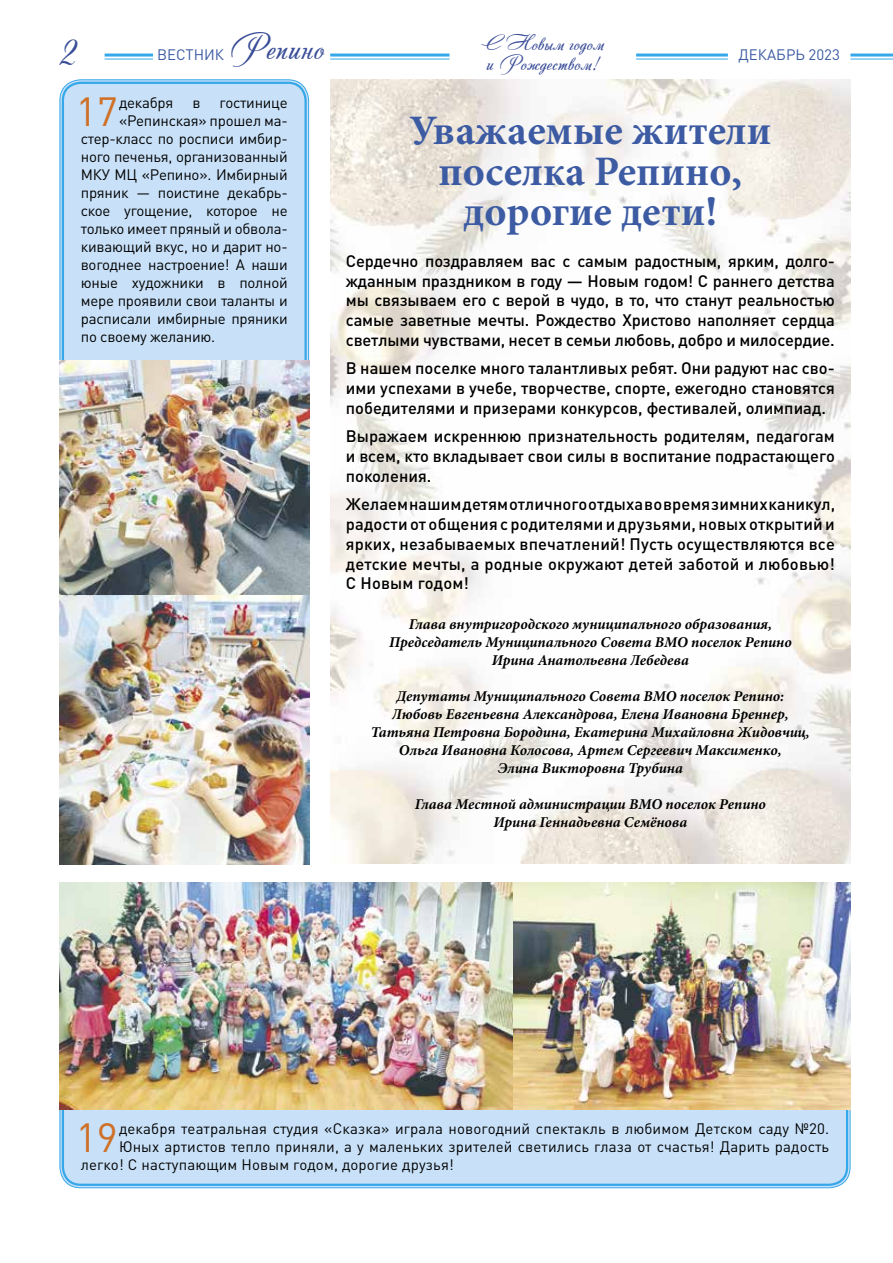
<style>
.page{position:relative;width:893px;height:1263px;background:#fff}
.page>*{position:absolute;margin:0;border:0;box-sizing:border-box;transform-origin:0 0}
.t1{font:700 42px/40.5px "Minion Pro";color:#3c5ba3;text-align:center}
.t2{font:42px "Andantinoscript";color:#3a4d98}
.t3{font:40.35px "DIN Pro";color:#cf7027}
.t4{font:36px "Andantinoscript";color:#3a4d98}
.t5{font:21px "Andantinoscript";color:#3a4d98}
.t6{font:500 16.5px/19.8px "DIN Pro";color:#000;text-align:justify}
.t7{font:italic 700 15px/18px "Minion Pro";color:#000;text-align:center}
.t8{font:15px "DIN Pro";letter-spacing:-.015em;color:#000}
.t9{font:15px "DIN Pro";letter-spacing:.01em;color:#000}
.t10{font:15px "DIN Pro";color:#3c5ba3}
</style>
<div class="page">
<img style="left:330px;top:79px;width:520px;height:785px">
<div style="left:60px;top:80px;width:249px;height:332px;background:#c8e1f8;border-radius:21px"></div>
<div style="left:62px;top:82px;width:245px;height:328px;border:2px solid #36a7e9;border-radius:18px"></div>
<div style="left:60px;top:1051px;width:790px;height:137px;background:#c8e1f8;border-radius:21px"></div>
<div style="left:62px;top:1052px;width:786px;height:134px;border:2px solid #36a7e9;border-radius:18px"></div>
<img style="left:60px;top:360px;width:249px;height:504px">
<hr style="left:105px;top:54px;width:48px;height:3px;background:#36a7e9">
<hr style="left:330px;top:54px;width:119px;height:3px;background:#36a7e9">
<hr style="left:636px;top:54px;width:92px;height:3px;background:#36a7e9">
<hr style="left:850px;top:54px;width:43px;height:3px;background:#36a7e9">
<hr style="left:105px;top:59px;width:48px;height:1px;background:#36a7e9">
<hr style="left:330px;top:59px;width:119px;height:1px;background:#36a7e9">
<hr style="left:636px;top:59px;width:92px;height:1px;background:#36a7e9">
<hr style="left:850px;top:59px;width:43px;height:1px;background:#36a7e9">
<img style="left:60px;top:882px;width:790px;height:228px">
<h3 class="t4" style="left:229px;top:24px;width:98px">Репино</h3>
<p class="t5" style="left:481px;top:30px;width:125px">С Новым годом</p>
<h1 class="t2" style="left:60px;top:24px;width:19px">2</h1>
<p class="t10" style="left:157px;top:45px;width:68px">ВЕСТНИК</p>
<p class="t5" style="left:487px;top:49px;width:114px">и Рождеством!</p>
<p class="t10" style="left:738px;top:45px;width:103px">ДЕКАБРЬ 2023</p>
<h2 class="t3" style="left:76px;top:86px;width:44px">17</h2>
<p class="t8" style="left:119px;top:93px;width:56px">декабря</p>
<p class="t8" style="left:192px;top:93px;width:10px">в</p>
<p class="t8" style="left:220px;top:93px;width:70px">гостинице</p>
<p class="t8" style="left:119px;top:111px;width:170px">«Репинская» прошел ма-</p>
<p class="t8" style="left:81px;top:129px;width:208px">стер-класс по росписи имбир-</p>
<p class="t8" style="left:81px;top:147px;width:208px">ного печенья, организованный</p>
<p class="t8" style="left:81px;top:165px;width:208px">МКУ МЦ «Репино». Имбирный</p>
<p class="t8" style="left:81px;top:183px;width:208px">пряник — поистине декабрь-</p>
<p class="t8" style="left:81px;top:201px;width:208px">ское угощение, которое не</p>
<p class="t8" style="left:81px;top:219px;width:208px">только имеет пряный и обвола-</p>
<p class="t8" style="left:81px;top:237px;width:208px">кивающий вкус, но и дарит но-</p>
<p class="t8" style="left:81px;top:255px;width:208px">вогоднее настроение! А наши</p>
<p class="t8" style="left:81px;top:273px;width:208px">юные художники в полной</p>
<p class="t8" style="left:81px;top:291px;width:208px">мере проявили свои таланты и</p>
<p class="t8" style="left:81px;top:309px;width:208px">расписали имбирные пряники</p>
<p class="t8" style="left:81px;top:327px;width:136px">по своему желанию.</p>
<h1 class="t1" style="left:409px;top:110px;width:364px">Уважаемые жители поселка Репино, дорогие дети!</h1>
<p class="t6" style="left:346px;top:250px;width:491px">Сердечно поздравляем вас с самым радостным, ярким, долго&shy;жданным праздником в году — Новым годом! С раннего детства мы связываем его с верой в чудо, в то, что станут реальностью самые заветные мечты. Рождество Христово наполняет сердца светлыми чувствами, несет в семьи любовь, добро и милосердие.</p>
<p class="t6" style="left:346px;top:358px;width:490px">В нашем поселке много талантливых ребят. Они радуют нас сво&shy;ими успехами в учебе, творчестве, спорте, ежегодно становятся победителями и призерами конкурсов, фестивалей, олимпиад.</p>
<p class="t6" style="left:346px;top:426px;width:490px">Выражаем искреннюю признательность родителям, педагогам и всем, кто вкладывает свои силы в воспитание подрастающего поколения.</p>
<p class="t6" style="left:346px;top:494px;width:491px">Желаем нашим детям отличного отдыха во время зимних каникул, радости от общения с родителями и друзьями, новых открытий и ярких, незабываемых впечатлений! Пусть осуществляются все детские мечты, а родные окружают детей заботой и любовью!<br>С Новым годом!</p>
<p class="t7" style="left:389px;top:615px;width:404px">Глава внутригородского муниципального образования,<br>Председатель Муниципального Совета ВМО поселок Репино<br>Ирина Анатольевна Лебедева</p>
<p class="t7" style="left:371px;top:687px;width:440px">Депутаты Муниципального Совета ВМО поселок Репино:<br>Любовь Евгеньевна Александрова, Елена Ивановна Бреннер, Татьяна Петровна Бородина, Екатерина Михайловна Жидовчиц, Ольга Ивановна Колосова, Артем Сергеевич Максименко,<br>Элина Викторовна Трубина</p>
<p class="t7" style="left:415px;top:795px;width:353px">Глава Местной администрации ВМО поселок Репино<br>Ирина Геннадьевна Семёнова</p>
<h2 class="t3" style="left:76px;top:1112px;width:44px">19</h2>
<p class="t9" style="left:119px;top:1119px;width:712px">декабря театральная студия «Сказка» играла новогодний спектакль в любимом Детском саду №20.</p>
<p class="t9" style="left:119px;top:1137px;width:712px">Юных артистов тепло приняли, а у маленьких зрителей светились глаза от счастья! Дарить радость</p>
<p class="t9" style="left:81px;top:1155px;width:375px">легко! С наступающим Новым годом, дорогие друзья!</p>
</div>
